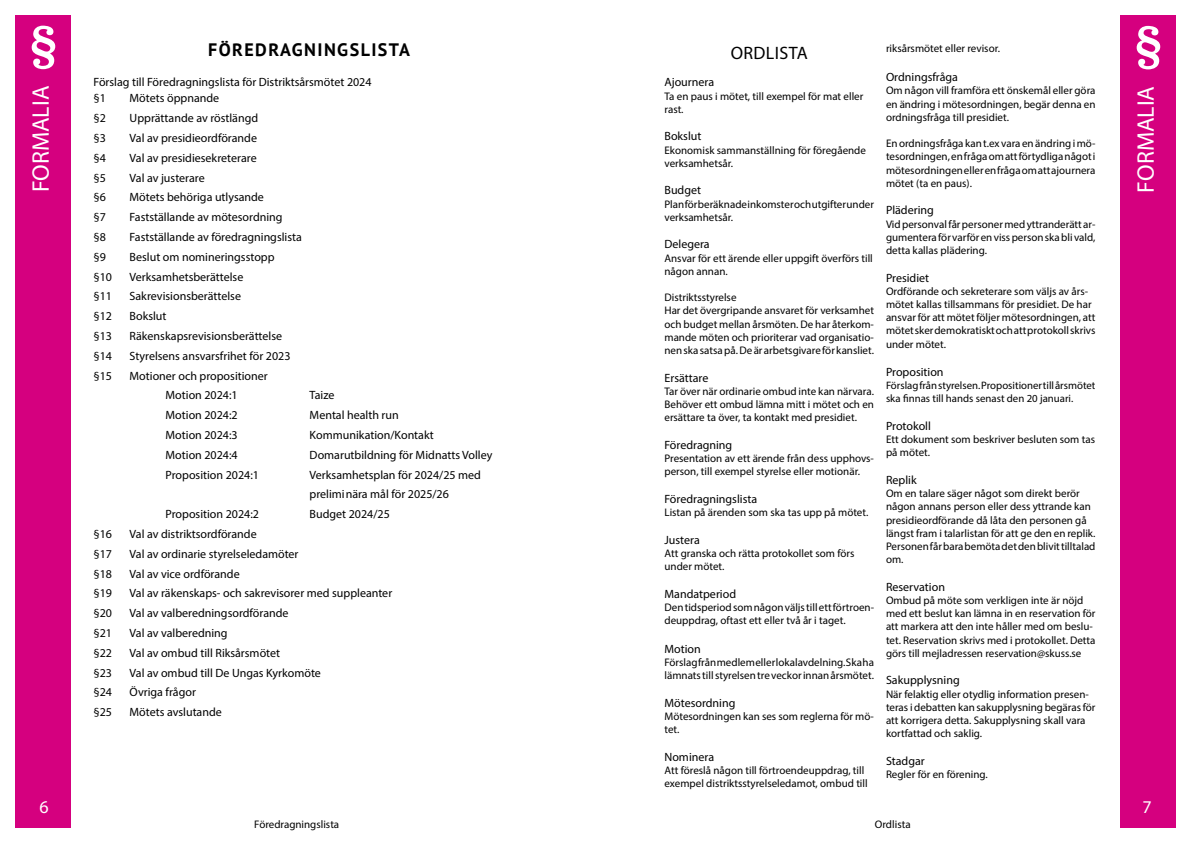
<style>
.page{position:relative;width:1191px;height:842px;background:#fff}
.page>*{position:absolute;margin:0;border:0;box-sizing:border-box;transform-origin:0 0}
.t1{font:24px "Myriad Pro";color:#fff}
.t2{font:700 18px "PT Sans";letter-spacing:.08em;color:#000}
.t3{font:18px "Myriad Pro";letter-spacing:.02em;color:#000}
.t4{font:18px "Myriad Pro";color:#fff}
.t5{font:12px/19.8px "Myriad Pro";color:#000}
.t6{font:11px/13.2px "Myriad Pro";color:#000}
.t7{font:10.8px/13px "Myriad Pro";color:#000}
</style>
<div class="page">
<div style="left:15px;top:15px;width:56px;height:813px;background:#d5007f"></div>
<svg style="left:32px;top:26px;width:23px;height:43px"></svg>
<div style="left:1120px;top:15px;width:55px;height:813px;background:#d5007f"></div>
<svg style="left:1136px;top:26px;width:24px;height:43px"></svg>
<h2 class="t2" style="left:208px;top:38px;width:203px">FÖREDRAGNINGSLISTA</h2>
<p class="t5" style="left:94px;top:73px;width:279px;line-height:16.8px">Förslag till Föredragningslista för Distriktsårsmötet 2024 §1</p>
<p class="t6" style="left:886px;top:42px;width:115px">riksårsmötet eller revisor.</p>
<p class="t5" style="left:886px;top:67px;width:74px">Ordningsfråga</p>
<p class="t6" style="left:886px;top:84px;width:211px;text-align:justify">Om någon vill framföra ett önskemål eller göra en ändring i mötesordningen, begär denna en ordningsfråga till presidiet.</p>
<p class="t6" style="left:886px;top:137px;width:211px;text-align:justify">En ordningsfråga kan t.ex vara en ändring i mö&shy;tesordningen, en fråga om att förtydliga något i mötesordningen eller en fråga om att ajournera mötet (ta en paus).</p>
<p class="t5" style="left:886px;top:200px;width:49px">Plädering</p>
<p class="t6" style="left:886px;top:217px;width:211px;text-align:justify">Vid personval får personer med yttranderätt ar&shy;gumentera för varför en viss person ska bli vald, detta kallas plädering.</p>
<p class="t5" style="left:886px;top:268px;width:45px">Presidiet</p>
<p class="t6" style="left:886px;top:284px;width:211px">Ordförande och sekreterare som väljs av års&shy;mötet kallas tillsammans för presidiet. De har ansvar för att mötet följer mötesordningen, att mötet sker demokratiskt och att protokoll skrivs under mötet.</p>
<p class="t5" style="left:886px;top:362px;width:59px">Proposition</p>
<p class="t7" style="left:886px;top:379px;width:211px">Förslag från styrelsen. Propositioner till årsmötet ska finnas till hands senast den 20 januari.</p>
<p class="t5" style="left:886px;top:416px;width:46px">Protokoll</p>
<p class="t6" style="left:886px;top:433px;width:210px">Ett dokument som beskriver besluten som tas på mötet.</p>
<p class="t5" style="left:886px;top:470px;width:32px">Replik</p>
<p class="t6" style="left:886px;top:487px;width:211px">Om en talare säger något som direkt berör någon annans person eller dess yttrande kan presidieordförande då låta den personen gå längst fram i talarlistan för att ge den en replik.<br>Personen får bara bemöta det den blivit tilltalad om.</p>
<p class="t5" style="left:886px;top:577px;width:60px">Reservation</p>
<p class="t6" style="left:886px;top:593px;width:211px">Ombud på möte som verkligen inte är nöjd med ett beslut kan lämna in en reservation för att markera att den inte håller med om beslu&shy;tet. Reservation skrivs med i protokollet. Detta görs till mejladressen reservation@skuss.se</p>
<p class="t5" style="left:886px;top:670px;width:75px">Sakupplysning</p>
<p class="t6" style="left:886px;top:687px;width:211px">När felaktig eller otydlig information presen&shy;teras i debatten kan sakupplysning begäras för att korrigera detta. Sakupplysning skall vara kortfattad och saklig.</p>
<p class="t5" style="left:886px;top:751px;width:40px">Stadgar</p>
<p class="t6" style="left:886px;top:767px;width:103px">Regler för en förening.</p>
<h2 class="t3" style="left:731px;top:42px;width:78px">ORDLISTA</h2>
<p class="t5" style="left:664px;top:72px;width:51px">Ajournera</p>
<p class="t6" style="left:664px;top:89px;width:200px">Ta en paus i mötet, till exempel för mat eller rast.</p>
<p class="t5" style="left:664px;top:126px;width:38px">Bokslut</p>
<p class="t6" style="left:664px;top:143px;width:203px">Ekonomisk sammanställning för föregående verksamhetsår.</p>
<p class="t5" style="left:664px;top:180px;width:38px">Budget</p>
<p class="t6" style="left:664px;top:197px;width:211px">Plan för beräknade inkomster och utgifter under verksamhetsår.</p>
<p class="t5" style="left:664px;top:234px;width:47px">Delegera</p>
<p class="t6" style="left:664px;top:251px;width:210px">Ansvar för ett ärende eller uppgift överförs till någon annan.</p>
<p class="t6" style="left:664px;top:291px;width:211px">Distriktsstyrelse<br>Har det övergripande ansvaret för verksamhet och budget mellan årsmöten. De har återkom&shy;mande möten och prioriterar vad organisatio&shy;nen ska satsa på. De är arbetsgivare för kansliet.</p>
<p class="t5" style="left:664px;top:367px;width:45px">Ersättare</p>
<p class="t6" style="left:664px;top:384px;width:211px;text-align:justify">Tar över när ordinarie ombud inte kan närvara.<br>Behöver ett ombud lämna mitt i mötet och en ersättare ta över, ta kontakt med presidiet.</p>
<p class="t5" style="left:664px;top:435px;width:69px">Föredragning</p>
<p class="t6" style="left:664px;top:451px;width:211px">Presentation av ett ärende från dess upphovs&shy;person, till exempel styrelse eller motionär.</p>
<p class="t5" style="left:664px;top:489px;width:94px">Föredragningslista</p>
<p class="t6" style="left:664px;top:505px;width:205px">Listan på ärenden som ska tas upp på mötet.</p>
<p class="t5" style="left:664px;top:529px;width:37px">Justera</p>
<p class="t6" style="left:664px;top:546px;width:191px">Att granska och rätta protokollet som förs under mötet.</p>
<p class="t5" style="left:664px;top:583px;width:73px">Mandatperiod</p>
<p class="t6" style="left:664px;top:600px;width:211px">Den tidsperiod som någon väljs till ett förtroen&shy;deuppdrag, oftast ett eller två år i taget.</p>
<p class="t5" style="left:664px;top:639px;width:38px">Motion</p>
<p class="t6" style="left:664px;top:655px;width:211px">Förslag från medlem eller lokalavdelning. Ska ha lämnats till styrelsen tre veckor innan årsmötet.</p>
<p class="t5" style="left:664px;top:693px;width:72px">Mötesordning</p>
<p class="t6" style="left:664px;top:709px;width:211px">Mötesordningen kan ses som reglerna för mö&shy;tet.</p>
<p class="t5" style="left:664px;top:747px;width:51px">Nominera</p>
<p class="t6" style="left:664px;top:763px;width:205px">Att föreslå någon till förtroendeuppdrag, till exempel distriktsstyrelseledamot, ombud till</p>
<h1 class="t1" style="left:26px;top:192px;width:108px;rotate:-90deg">FORMALIA</h1>
<h1 class="t1" style="left:1131px;top:193px;width:108px;rotate:-90deg">FORMALIA</h1>
<p class="t5" style="left:130px;top:88px;width:91px">Mötets öppnande</p>
<p class="t5" style="left:94px;top:108px;width:14px">§2</p>
<p class="t5" style="left:130px;top:108px;width:130px">Upprättande av röstlängd</p>
<p class="t5" style="left:94px;top:128px;width:14px">§3</p>
<p class="t5" style="left:130px;top:128px;width:129px">Val av presidieordförande</p>
<p class="t5" style="left:94px;top:148px;width:14px">§4</p>
<p class="t5" style="left:130px;top:148px;width:129px">Val av presidiesekreterare</p>
<p class="t5" style="left:94px;top:167px;width:14px">§5</p>
<p class="t5" style="left:130px;top:167px;width:77px">Val av justerare</p>
<p class="t5" style="left:94px;top:187px;width:14px">§6</p>
<p class="t5" style="left:130px;top:187px;width:136px">Mötets behöriga utlysande</p>
<p class="t5" style="left:94px;top:207px;width:14px">§7</p>
<p class="t5" style="left:130px;top:207px;width:155px">Fastställande av mötesordning</p>
<p class="t5" style="left:94px;top:227px;width:14px">§8</p>
<p class="t5" style="left:130px;top:227px;width:174px">Fastställande av föredragningslista</p>
<p class="t5" style="left:94px;top:247px;width:14px">§9</p>
<p class="t5" style="left:130px;top:247px;width:146px">Beslut om nomineringsstopp</p>
<p class="t5" style="left:94px;top:266px;width:20px">§10</p>
<p class="t5" style="left:130px;top:266px;width:115px">Verksamhetsberättelse</p>
<p class="t5" style="left:94px;top:286px;width:20px">§11</p>
<p class="t5" style="left:130px;top:286px;width:113px">Sakrevisionsberättelse</p>
<p class="t5" style="left:94px;top:306px;width:20px">§12</p>
<p class="t5" style="left:130px;top:306px;width:38px">Bokslut</p>
<p class="t5" style="left:94px;top:326px;width:20px">§13</p>
<p class="t5" style="left:130px;top:326px;width:154px">Räkenskapsrevisionsberättelse</p>
<p class="t5" style="left:94px;top:346px;width:20px">§14</p>
<p class="t5" style="left:130px;top:346px;width:162px">Styrelsens ansvarsfrihet för 2023</p>
<p class="t5" style="left:94px;top:365px;width:20px">§15</p>
<p class="t5" style="left:130px;top:365px;width:140px;text-align:center">Motioner och propositioner<br>Motion 2024:1</p>
<p class="t5" style="left:310px;top:385px;width:26px">Taize</p>
<p class="t5" style="left:166px;top:405px;width:74px">Motion 2024:2</p>
<p class="t5" style="left:310px;top:405px;width:91px">Mental health run</p>
<p class="t5" style="left:166px;top:425px;width:74px">Motion 2024:3</p>
<p class="t5" style="left:310px;top:425px;width:125px">Kommunikation/Kontakt</p>
<p class="t5" style="left:166px;top:445px;width:74px">Motion 2024:4</p>
<p class="t5" style="left:310px;top:445px;width:184px">Domarutbildning för Midnatts Volley</p>
<p class="t5" style="left:166px;top:464px;width:95px">Proposition 2024:1</p>
<p class="t5" style="left:310px;top:464px;width:173px">Verksamhetsplan för 2024/25 med preliminära mål för 2025/26</p>
<p class="t5" style="left:166px;top:504px;width:95px">Proposition 2024:2</p>
<p class="t5" style="left:310px;top:504px;width:82px">Budget 2024/25</p>
<p class="t5" style="left:94px;top:524px;width:20px">§16</p>
<p class="t5" style="left:130px;top:524px;width:129px">Val av distriktsordförande</p>
<p class="t5" style="left:94px;top:544px;width:20px">§17</p>
<p class="t5" style="left:130px;top:544px;width:170px">Val av ordinarie styrelseledamöter</p>
<p class="t5" style="left:94px;top:563px;width:20px">§18</p>
<p class="t5" style="left:130px;top:563px;width:112px">Val av vice ordförande</p>
<p class="t5" style="left:94px;top:583px;width:20px">§19</p>
<p class="t5" style="left:130px;top:583px;width:264px">Val av räkenskaps- och sakrevisorer med suppleanter</p>
<p class="t5" style="left:94px;top:603px;width:20px">§20</p>
<p class="t5" style="left:130px;top:603px;width:160px">Val av valberedningsordförande</p>
<p class="t5" style="left:94px;top:623px;width:20px">§21</p>
<p class="t5" style="left:130px;top:623px;width:100px">Val av valberedning</p>
<p class="t5" style="left:94px;top:643px;width:20px">§22</p>
<p class="t5" style="left:130px;top:643px;width:152px">Val av ombud till Riksårsmötet</p>
<p class="t5" style="left:94px;top:662px;width:20px">§23</p>
<p class="t5" style="left:130px;top:662px;width:193px">Val av ombud till De Ungas Kyrkomöte</p>
<p class="t5" style="left:94px;top:682px;width:20px">§24</p>
<p class="t5" style="left:130px;top:682px;width:68px">Övriga frågor</p>
<p class="t5" style="left:94px;top:702px;width:20px">§25</p>
<p class="t5" style="left:130px;top:702px;width:94px">Mötets avslutande</p>
<h2 class="t4" style="left:39px;top:796px;width:11px">6</h2>
<h2 class="t4" style="left:1142px;top:796px;width:11px">7</h2>
<p class="t6" style="left:254px;top:817px;width:86px">Föredragningslista</p>
<p class="t6" style="left:875px;top:817px;width:37px">Ordlista</p>
</div>
